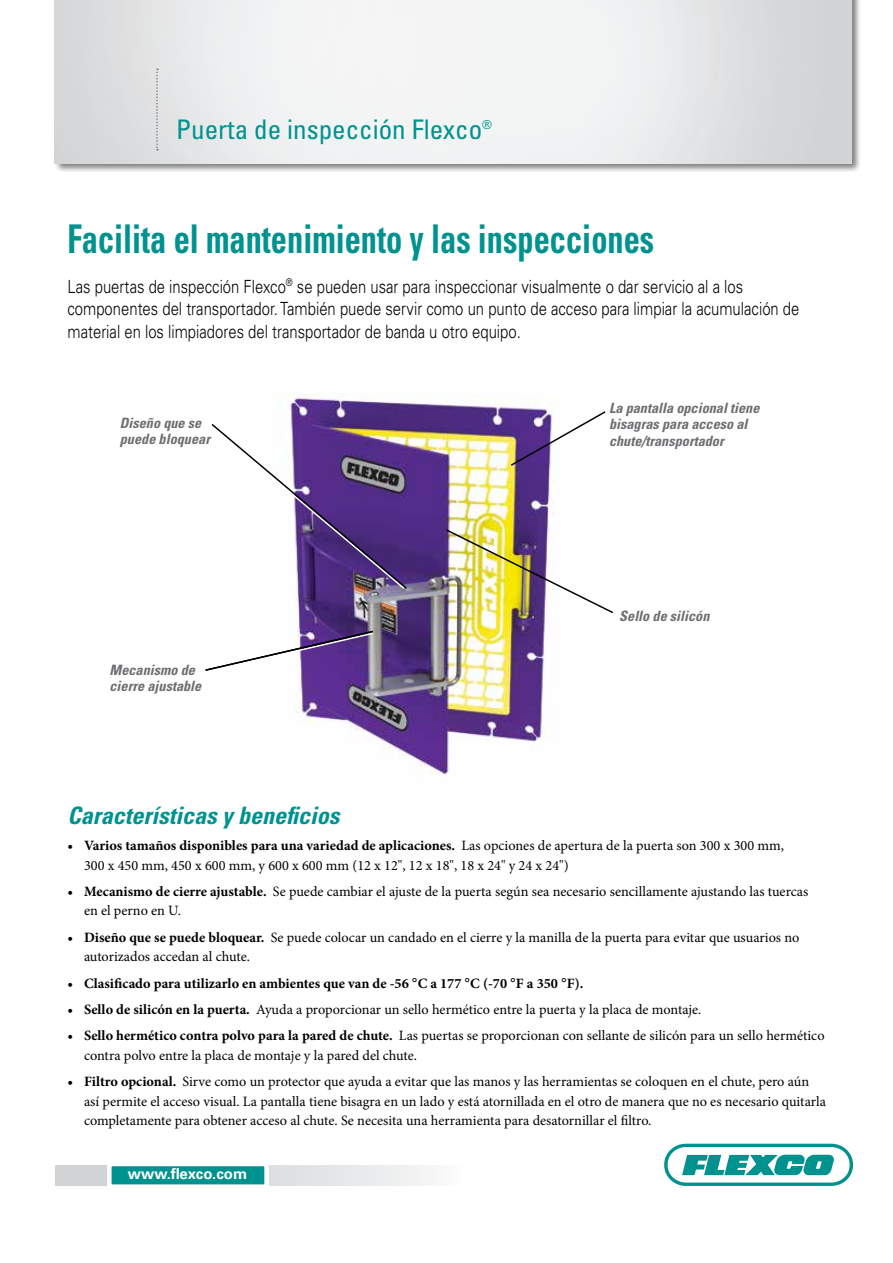
<style>
.page{position:relative;width:893px;height:1263px;background:#fff}
.page>*{position:absolute;margin:0;border:0;box-sizing:border-box;transform-origin:0 0}
.t1{font:700 condensed 39.6px "Univers LT Std";color:#00928f;scale:.82 1}
.t2{font:condensed 27px "Univers LT Std";color:#00928f}
.t3{font:italic 700 condensed 24px "Univers LT Std";color:#00928f}
.t4{font:300 18.15px/22.5px "Univers LT Std";color:#000;scale:.82 1}
.t5{font:700 15.6px "Univers LT Std";color:#fff}
.t6{font:700 15px "Univers LT Std";color:#fff}
.t7{font:14.25px/19.5px "Minion Pro";color:#000}
.t8{font:italic 700 condensed 14.25px/16.5px "Univers LT Std";color:#6d6e71}
.t9{font:700 14.25px "Minion Pro";color:#000}
.s1{font-weight:700}
.s2{font-family:"Univers LT Std";font-weight:400;font-stretch:condensed}
</style>
<div class="page">
<div style="left:54px;top:0;width:808px;height:174px;background:#000;opacity:.5"></div>
<img style="left:55px;top:0;width:796px;height:164px">
<img style="left:286px;top:393px;width:268px;height:382px">
<svg style="left:664px;top:1144px;width:189px;height:42px"></svg>
<svg style="left:55px;top:1165px;width:371px;height:20px"></svg>
<div style="left:107px;top:1162px;width:162px;height:27px;background:#00928f;border:4px solid #fff"></div>
<svg style="left:156px;top:69px;width:2px;height:81px"></svg>
<svg style="left:211px;top:422px;width:198px;height:168px"></svg>
<svg style="left:509px;top:410px;width:97px;height:57px"></svg>
<img style="left:444px;top:528px;width:169px;height:87px">
<svg style="left:205px;top:630px;width:170px;height:44px"></svg>
<h2 class="t2" style="left:176px;top:112px;width:317px">Puerta de inspección Flexco<sup>®</sup></h2>
<h1 class="t1" style="left:68px;top:214px;width:717px">Facilita el mantenimiento y las inspecciones</h1>
<p class="t4" style="left:68px;top:275px;width:894px">Las puertas de inspección Flexco<sup>®</sup> se pueden usar para inspeccionar visualmente o dar servicio al a los componentes del transportador. También puede servir como un punto de acceso para limpiar la acumulación de material en los limpiadores del transportador de banda u otro equipo.</p>
<p class="t8" style="left:120px;top:415px;width:92px">Diseño que se puede bloquear</p>
<p class="t8" style="left:110px;top:662px;width:93px">Mecanismo de cierre ajustable</p>
<p class="t8" style="left:609px;top:399px;width:152px">La pantalla opcional tiene bisagras para acceso al chute/transportador</p>
<p class="t8" style="left:619px;top:607px;width:92px">Sello de silicón</p>
<h3 class="t3" style="left:68px;top:800px;width:273px">Características y beneficios</h3>
<p class="t7" style="left:84px;top:836px;width:701px;text-indent:-17px"><span class="s1">• Varios tamaños disponibles para una variedad de aplicaciones.</span> Las opciones de apertura de la puerta son 300 x 300 mm,<br>300 x 450 mm, 450 x 600 mm, y 600 x 600 mm (12 x 12", 12 x 18", 18 x 24" y 24 x 24")</p>
<p class="t7" style="left:84px;top:882px;width:726px;text-indent:-17px"><span class="s1">• Mecanismo de cierre ajustable.</span> Se puede cambiar el ajuste de la puerta según sea necesario sencillamente ajustando las tuercas en el perno en U.</p>
<p class="t7" style="left:84px;top:927px;width:717px;text-indent:-17px"><span class="s1">• Diseño que se puede bloquear.</span> Se puede colocar un candado en el cierre y la manilla de la puerta para evitar que usuarios no autorizados accedan al chute.</p>
<p class="t9" style="left:68px;top:973px;width:517px">• Clasificado para utilizarlo en ambientes que van de -56 <span class="s2">°</span>C a 177 <span class="s2">°</span>C (-70 <span class="s2">°</span>F a 350 <span class="s2">°</span>F).</p>
<p class="t7" style="left:68px;top:1000px;width:635px"><span class="s1">• Sello de silicón en la puerta.</span> Ayuda a proporcionar un sello hermético entre la puerta y la placa de montaje.</p>
<p class="t7" style="left:84px;top:1026px;width:742px;text-indent:-17px"><span class="s1">• Sello hermético contra polvo para la pared de chute.</span> Las puertas se proporcionan con sellante de silicón para un sello hermético contra polvo entre la placa de montaje y la pared del chute.</p>
<p class="t7" style="left:84px;top:1072px;width:743px;text-indent:-17px"><span class="s1">• Filtro opcional.</span> Sirve como un protector que ayuda a evitar que las manos y las herramientas se coloquen en el chute, pero aún así permite el acceso visual. La pantalla tiene bisagra en un lado y está atornillada en el otro de manera que no es necesario quitarla completamente para obtener acceso al chute. Se necesita una herramienta para desatornillar el filtro.</p>
<p class="t6" style="left:128px;top:1165px;width:121px">www.flexco.com</p>
<p class="t5" style="left:115px;top:1166px;width:126px">www.flexco.com</p>
</div>
